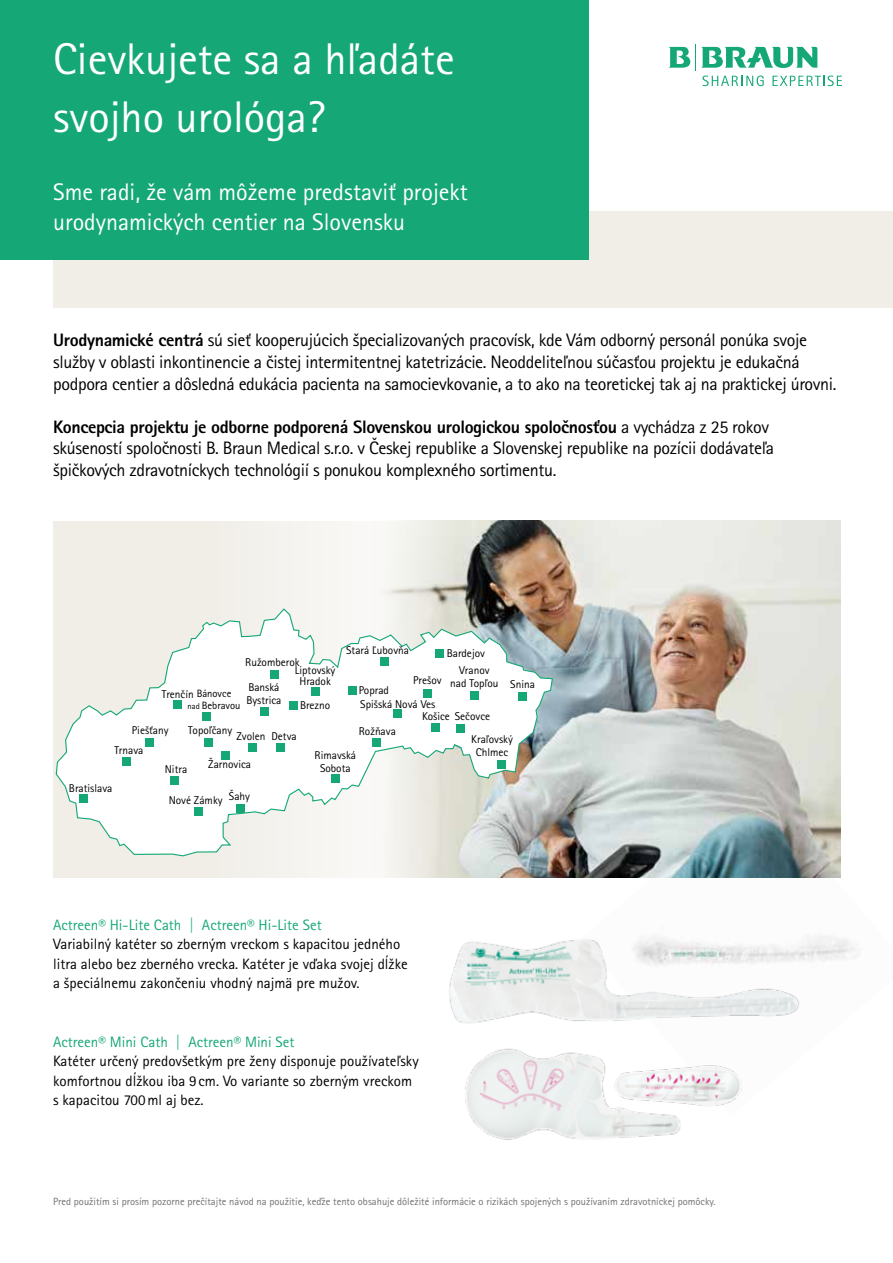
<style>
.page{position:relative;width:893px;height:1263px;background:#fff}
.page>*{position:absolute;margin:0;border:0;box-sizing:border-box;transform-origin:0 0}
.t1{font:44.4px/57.8px "Rotis Sans Serif Pro";color:#fff}
.t2{font:24px/30px "Rotis Sans Serif Pro";color:#fff}
.t3{font:18px/21.6px "Rotis Sans Serif Pro";letter-spacing:-.02em;color:#000}
.t4{font:15px/19.5px "Rotis Sans Serif Pro";color:#000}
.t5{font:15px "Rotis Sans Serif Pro";color:#15a876}
.t6{font:11.4px "Rotis Sans Serif Pro";color:#000}
.t7{font:11.25px/12.5px "Rotis Sans Serif Pro";color:#000;text-align:center}
.t8{font:10.65px "Rotis Sans Serif Pro";color:#000}
.t9{font:10.5px "Rotis Sans Serif Pro";color:#707172}
.s1{font-weight:800}
.s2{font-size:10.65px}
.s3{font-size:8.4px}
.s4{font-size:11.25px}
</style>
<div class="page">
<img style="left:581px;top:877px;width:278px;height:84px">
<img style="left:449px;top:929px;width:353px;height:94px">
<div style="left:53px;top:521px;width:486px;height:356px;background:#f1eee8"></div>
<img style="left:371px;top:521px;width:470px;height:356px">
<div style="left:53px;top:211px;width:840px;height:97px;background:#f1eee8"></div>
<svg style="left:702px;top:76px;width:62px;height:10px"></svg>
<svg style="left:772px;top:76px;width:70px;height:10px"></svg>
<svg style="left:669px;top:44px;width:149px;height:26px"></svg>
<div style="left:0;top:0;width:589px;height:259px;background:#15a876"></div>
<svg style="left:55px;top:607px;width:499px;height:250px"></svg>
<div style="left:79px;top:794px;width:8px;height:8px;background:#15a876"></div>
<div style="left:170px;top:776px;width:8px;height:8px;background:#15a876"></div>
<div style="left:194px;top:807px;width:8px;height:8px;background:#15a876"></div>
<div style="left:222px;top:751px;width:8px;height:8px;background:#15a876"></div>
<div style="left:205px;top:738px;width:8px;height:8px;background:#15a876"></div>
<div style="left:123px;top:758px;width:8px;height:8px;background:#15a876"></div>
<div style="left:145px;top:738px;width:8px;height:8px;background:#15a876"></div>
<div style="left:276px;top:743px;width:8px;height:8px;background:#15a876"></div>
<div style="left:249px;top:743px;width:8px;height:8px;background:#15a876"></div>
<div style="left:236px;top:804px;width:8px;height:8px;background:#15a876"></div>
<div style="left:260px;top:707px;width:8px;height:8px;background:#15a876"></div>
<div style="left:498px;top:760px;width:8px;height:8px;background:#15a876"></div>
<div style="left:431px;top:723px;width:8px;height:8px;background:#15a876"></div>
<div style="left:394px;top:709px;width:8px;height:8px;background:#15a876"></div>
<div style="left:423px;top:689px;width:8px;height:8px;background:#15a876"></div>
<div style="left:348px;top:687px;width:8px;height:8px;background:#15a876"></div>
<div style="left:290px;top:701px;width:8px;height:8px;background:#15a876"></div>
<div style="left:311px;top:687px;width:8px;height:8px;background:#15a876"></div>
<div style="left:380px;top:658px;width:8px;height:8px;background:#15a876"></div>
<div style="left:372px;top:738px;width:8px;height:8px;background:#15a876"></div>
<div style="left:331px;top:775px;width:8px;height:8px;background:#15a876"></div>
<div style="left:435px;top:650px;width:8px;height:8px;background:#15a876"></div>
<div style="left:470px;top:692px;width:8px;height:8px;background:#15a876"></div>
<div style="left:519px;top:692px;width:8px;height:8px;background:#15a876"></div>
<div style="left:174px;top:701px;width:8px;height:8px;background:#15a876"></div>
<div style="left:202px;top:712px;width:8px;height:8px;background:#15a876"></div>
<div style="left:271px;top:671px;width:8px;height:8px;background:#15a876"></div>
<div style="left:456px;top:724px;width:8px;height:8px;background:#15a876"></div>
<img style="left:690px;top:1065px;width:52px;height:42px">
<img style="left:465px;top:1048px;width:225px;height:92px">
<h1 class="t1" style="left:53px;top:31px;width:403px">Cievkujete sa a hľadáte svojho urológa?</h1>
<h2 class="t2" style="left:53px;top:178px;width:416px">Sme radi, že vám môžeme predstaviť projekt urodynamických centier na Slovensku</h2>
<p class="t3" style="left:53px;top:330px;width:785px"><span class="s1">Urodynamické centrá</span> sú sieť kooperujúcich špecializovaných pracovísk, kde Vám odborný personál ponúka svoje služby v oblasti inkontinencie a čistej intermitentnej katetrizácie. Neoddeliteľnou súčasťou projektu je edukačná podpora centier a dôsledná edukácia pacienta na samocievkovanie, a to ako na teoretickej tak aj na praktickej úrovni.</p>
<p class="t3" style="left:53px;top:416px;width:723px"><span class="s1">Koncepcia projektu je odborne podporená Slovenskou urologickou spoločnosťou</span> a vychádza z 25 rokov skúseností spoločnosti B. Braun Medical s.r.o. v Českej republike a Slovenskej republike na pozícii dodávateľa špičkových zdravotníckych technológií s ponukou komplexného sortimentu.</p>
<p class="t6" style="left:245px;top:656px;width:56px">Ružomberok</p>
<p class="t7" style="left:295px;top:664px;width:42px;line-height:11.2px">Liptovský<br>Hradok</p>
<p class="t7" style="left:246px;top:681px;width:37px;text-align:left">Banská<br>Bystrica</p>
<p class="t7" style="left:162px;top:688px;width:71px">Trenčín <span class="s2">Bánovce</span></p>
<p class="t8" style="left:187px;top:699px;width:55px"><span class="s3">nad</span> Bebravou</p>
<p class="t7" style="left:300px;top:699px;width:32px">Brezno</p>
<p class="t7" style="left:346px;top:644px;width:64px">Stará Ľubovňa</p>
<p class="t7" style="left:459px;top:644px;width:32px;line-height:17.7px;text-align:left;text-indent:-12px">Bardejov<br>Vranov</p>
<p class="t7" style="left:450px;top:677px;width:86px">nad Topľou Snina</p>
<p class="t7" style="left:413px;top:674px;width:30px">Prešov</p>
<p class="t7" style="left:359px;top:684px;width:32px">Poprad</p>
<p class="t7" style="left:360px;top:698px;width:77px">Spišská Nová Ves</p>
<p class="t6" style="left:422px;top:709px;width:70px"><span class="s4">Košice</span> Sečovce</p>
<p class="t7" style="left:132px;top:724px;width:38px">Piešťany</p>
<p class="t7" style="left:188px;top:724px;width:46px">Topoľčany</p>
<p class="t7" style="left:237px;top:729px;width:62px">Zvolen Detva</p>
<p class="t7" style="left:208px;top:758px;width:44px">Žarnovica</p>
<p class="t7" style="left:229px;top:790px;width:23px">Šahy</p>
<p class="t7" style="left:115px;top:744px;width:30px">Trnava</p>
<p class="t7" style="left:165px;top:763px;width:24px">Nitra</p>
<p class="t7" style="left:169px;top:794px;width:55px">Nové Zámky</p>
<p class="t7" style="left:69px;top:782px;width:45px">Bratislava</p>
<p class="t7" style="left:359px;top:725px;width:39px">Rožňava</p>
<p class="t7" style="left:315px;top:749px;width:43px">Rimavská<br>Sobota</p>
<p class="t5" style="left:53px;top:916px;width:270px">Actreen® Hi-Lite Cath | Actreen® Hi-Lite Set</p>
<p class="t4" style="left:53px;top:935px;width:356px">Variabilný katéter so zberným vreckom s kapacitou jedného litra alebo bez zberného vrecka. Katéter je vďaka svojej dĺžke a špeciálnemu zakončeniu vhodný najmä pre mužov.</p>
<p class="t5" style="left:53px;top:1033px;width:243px">Actreen® Mini Cath | Actreen® Mini Set</p>
<p class="t4" style="left:53px;top:1052px;width:367px">Katéter určený predovšetkým pre ženy disponuje používateľsky komfortnou dĺžkou iba 9cm. Vo variante so zberným vreckom s kapacitou 700ml aj bez.</p>
<p class="t7" style="left:471px;top:733px;width:43px">Kraľovský<br>Chlmec</p>
<p class="t9" style="left:53px;top:1195px;width:664px">Pred použitím si prosím pozorne prečítajte návod na použitie, keďže tento obsahuje dôležité informácie o rizikách spojených s používaním zdravotníckej pomôcky.</p>
</div>
